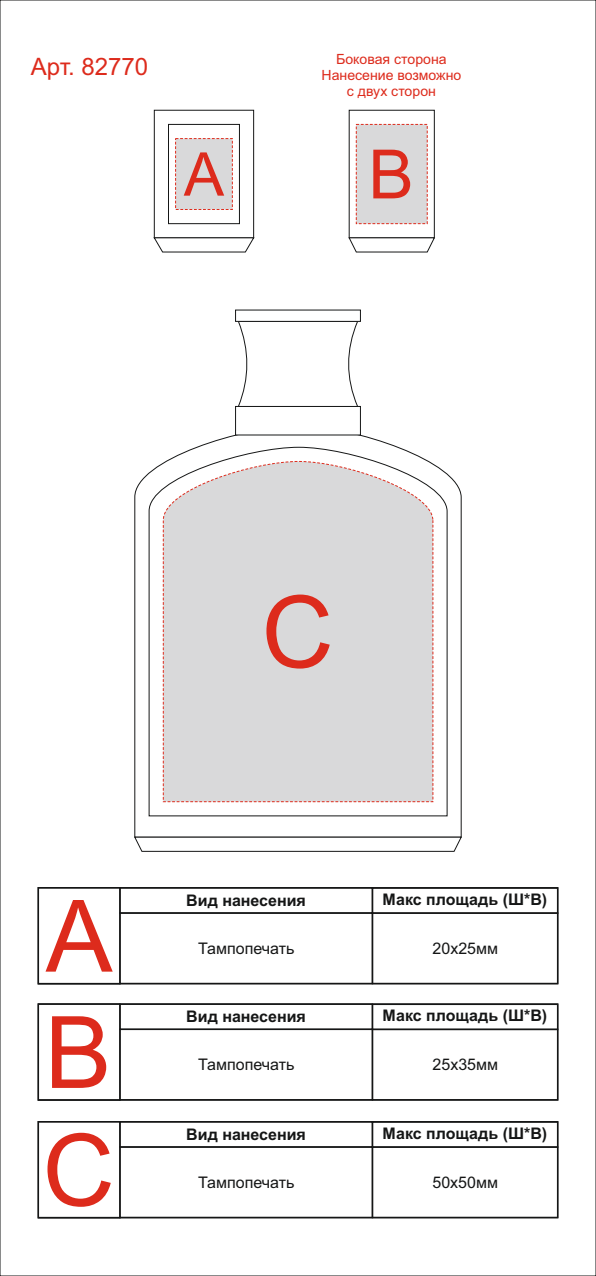
<style>
.page{position:relative;width:596px;height:1276px;background:#fff}
.page>*{position:absolute;margin:0;border:0;box-sizing:border-box;transform-origin:0 0}
.t1{font:100px "Arial";color:#dd2b1c}
.t2{font:68px "Arial";color:#dd2b1c}
.t3{font:60.3px "Arial";color:#dd2b1c}
.t4{font:24px "Arial";color:#dd2b1c}
.t5{font:700 16px "Arial";color:#151616}
.t6{font:16px "Arial";color:#151616}
.t7{font:14.1px/15.7px "Arial";color:#dd2b1c;text-align:center}
</style>
<div class="page">
<svg style="left:134px;top:434px;width:327px;height:402px"></svg>
<svg style="left:134px;top:836px;width:328px;height:16px"></svg>
<svg style="left:148px;top:447px;width:299px;height:369px"></svg>
<svg style="left:235px;top:309px;width:126px;height:126px"></svg>
<div style="left:163px;top:461px;width:270px;height:341px;background:#d9d9da"></div>
<svg style="left:348px;top:110px;width:87px;height:143px"></svg>
<svg style="left:154px;top:110px;width:100px;height:143px"></svg>
<div style="left:119px;top:887px;width:254px;height:26px;border:1px solid #151616"></div>
<div style="left:119px;top:912px;width:254px;height:72px;border:1px solid #151616"></div>
<div style="left:371px;top:912px;width:187px;height:72px;border:1px solid #151616"></div>
<div style="left:371px;top:887px;width:187px;height:27px;border:1px solid #151616"></div>
<div style="left:38px;top:887px;width:83px;height:97px;border:1px solid #151616"></div>
<div style="left:119px;top:1003px;width:254px;height:27px;border:1px solid #151616"></div>
<div style="left:119px;top:1028px;width:254px;height:72px;border:1px solid #151616"></div>
<div style="left:371px;top:1028px;width:187px;height:72px;border:1px solid #151616"></div>
<div style="left:371px;top:1003px;width:187px;height:27px;border:1px solid #151616"></div>
<div style="left:38px;top:1003px;width:83px;height:98px;border:1px solid #151616"></div>
<div style="left:119px;top:1121px;width:254px;height:26px;border:1px solid #151616"></div>
<div style="left:119px;top:1146px;width:254px;height:72px;border:1px solid #151616"></div>
<div style="left:371px;top:1146px;width:187px;height:72px;border:1px solid #151616"></div>
<div style="left:371px;top:1121px;width:187px;height:26px;border:1px solid #151616"></div>
<div style="left:38px;top:1121px;width:83px;height:97px;border:1px solid #151616"></div>
<h3 class="t4" style="left:31px;top:58px;width:119px">Арт. 82770</h3>
<p class="t7" style="left:321px;top:53px;width:141px">Боковая сторона<br>Нанесение возможно с двух сторон</p>
<h3 class="t3" style="left:184px;top:152px;width:42px">A</h3>
<h2 class="t2" style="left:368px;top:149px;width:47px">B</h2>
<h1 class="t1" style="left:261px;top:594px;width:74px">C</h1>
<h1 class="t1" style="left:46px;top:899px;width:68px">A</h1>
<p class="t5" style="left:186px;top:894px;width:121px">Вид нанесения</p>
<p class="t5" style="left:382px;top:893px;width:166px">Макс площадь (Ш*В)</p>
<p class="t6" style="left:432px;top:942px;width:67px">20х25мм</p>
<p class="t6" style="left:198px;top:942px;width:98px">Тампопечать</p>
<h1 class="t1" style="left:45px;top:1015px;width:68px">B</h1>
<p class="t5" style="left:186px;top:1010px;width:121px">Вид нанесения</p>
<p class="t5" style="left:382px;top:1009px;width:166px">Макс площадь (Ш*В)</p>
<p class="t6" style="left:432px;top:1058px;width:67px">25х35мм</p>
<p class="t6" style="left:198px;top:1058px;width:98px">Тампопечать</p>
<h1 class="t1" style="left:42px;top:1132px;width:74px">C</h1>
<p class="t5" style="left:186px;top:1128px;width:121px">Вид нанесения</p>
<p class="t5" style="left:382px;top:1127px;width:166px">Макс площадь (Ш*В)</p>
<p class="t6" style="left:432px;top:1176px;width:67px">50х50мм</p>
<p class="t6" style="left:198px;top:1176px;width:98px">Тампопечать</p>
</div>
